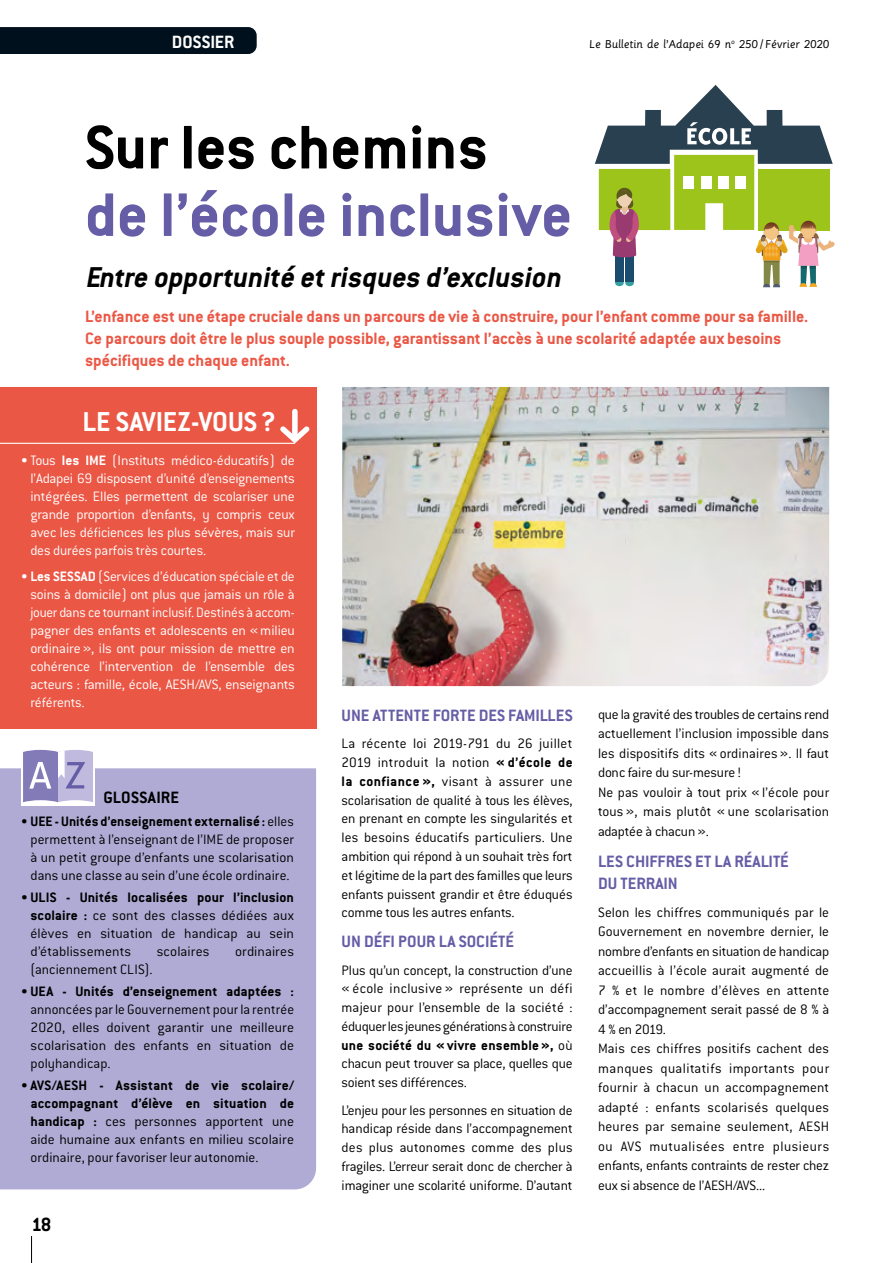
<style>
.page{position:relative;width:893px;height:1263px;background:#fff}
.page>*{position:absolute;margin:0;border:0;box-sizing:border-box;transform-origin:0 0}
.t1{font:700 67.5px "Conduit ITC";color:#655da6}
.t2{font:700 67.5px "Conduit ITC";color:#000}
.t3{font:italic 700 31.5px "Conduit ITC";color:#000}
.t4{font:700 30px "Conduit ITC";color:#fff}
.t5{font:700 21px "Conduit ITC";color:#000}
.t6{font:700 19.5px "Conduit ITC";color:#fff}
.t7{font:700 18px/21.6px "Conduit ITC";color:#eb5745}
.t8{font:700 18px/22.4px "Conduit ITC";color:#655da6}
.t9{font:700 18px "Conduit ITC";letter-spacing:.015em;color:#000}
.t10{font:300 15px/19.5px "Conduit ITC";color:#000;text-align:justify}
.t11{font:300 15px/18px "Conduit ITC";letter-spacing:-.01em;color:#fff;text-align:justify}
.t12{font:12.75px "Sassoon Primary";color:#000}
.s1{font-style:inherit}
.s2{font-weight:700}
</style>
<div class="page">
<svg style="left:595px;top:85px;width:240px;height:202px"></svg>
<img style="left:342px;top:387px;width:487px;height:299px">
<div style="left:0;top:387px;width:316px;height:342px;background:#eb5745"></div>
<div style="left:0;top:768px;width:316px;height:421px;background:#b0abd5"></div>
<svg style="left:280px;top:409px;width:30px;height:34px"></svg>
<hr style="left:0;top:443px;width:295px;height:1px;background:#fff">
<div style="left:21px;top:752px;width:74px;height:53px;background:#fff"></div>
<svg style="left:23px;top:750px;width:70px;height:52px;background:#aaa3cf"></svg>
<svg style="left:31px;top:1236px;width:1px;height:27px"></svg>
<div style="left:0;top:27px;width:257px;height:27px;background:#00111d"></div>
<h3 class="t6" style="left:172px;top:30px;width:64px">DOSSIER</h3>
<p class="t12" style="left:589px;top:37px;width:242px">Le Bulletin de l’Adapei 69 n<sup>o</sup> 250 / Février 2020</p>
<h1 class="t2" style="left:85px;top:108px;width:405px">Sur les chemins</h1>
<h1 class="t1" style="left:85px;top:175px;width:489px">de l’école inclusive</h1>
<h2 class="t3" style="left:85px;top:259px;width:479px"><span class="s1">E</span>ntre opportunité et risques d’exclusion</h2>
<p class="t7" style="left:85px;top:306px;width:725px">L’enfance est une étape cruciale dans un parcours de vie à construire, pour l’enfant comme pour sa famille.<br>Ce parcours doit être le plus souple possible, garantissant l’accès à une scolarité adaptée aux besoins spécifiques de chaque enfant.</p>
<h3 class="t4" style="left:83px;top:404px;width:195px">LE SAVIEZ-VOUS?</h3>
<p class="t11" style="left:30px;top:451px;width:266px;text-indent:-9px">• Tous <span class="s2">les IME</span> (Instituts médico-éducatifs) de l’Adapei 69 disposent d’unité d’enseignements intégrées. Elles permettent de scolariser une grande proportion d’enfants, y compris ceux avec les déficiences les plus sévères, mais sur des durées parfois très courtes.</p>
<p class="t11" style="left:30px;top:568px;width:266px;text-indent:-9px">• <span class="s2">Les SESSAD</span> (Services d’éducation spéciale et de soins à domicile) ont plus que jamais un rôle à jouer dans ce tournant inclusif. Destinés à accom&shy;pagner des enfants et adolescents en «milieu ordinaire», ils ont pour mission de mettre en cohérence l’intervention de l’ensemble des acteurs : famille, école, AESH/AVS, enseignants référents.</p>
<p class="t9" style="left:103px;top:787px;width:77px">GLOSSAIRE</p>
<p class="t10" style="left:30px;top:812px;width:265px;line-height:18px;text-indent:-9px">• <span class="s2">UEE - Unités d’enseignement externalisé :</span> elles permettent à l’enseignant de l’IME de proposer à un petit groupe d’enfants une scolarisation dans une classe au sein d’une école ordinaire.</p>
<p class="t10" style="left:30px;top:888px;width:265px;line-height:18px;text-indent:-9px">• <span class="s2">ULIS - Unités localisées pour l’inclusion scolaire :</span> ce sont des classes dédiées aux élèves en situation de handicap au sein d’établissements</p>
<p class="t10" style="left:157px;top:941px;width:54px">scolaires</p>
<p class="t10" style="left:235px;top:941px;width:61px">ordinaires</p>
<p class="t10" style="left:30px;top:959px;width:124px">(anciennement CLIS).</p>
<p class="t10" style="left:30px;top:982px;width:265px;line-height:18px;text-indent:-9px">• <span class="s2">UEA - Unités d’enseignement adaptées : </span>annoncées par le Gouvernement pour la rentrée 2020, elles doivent garantir une meilleure scolarisation des enfants en situation de polyhandicap.</p>
<p class="t10" style="left:30px;top:1077px;width:265px;line-height:18px;text-indent:-9px">• <span class="s2">AVS/AESH - Assistant de vie scolaire/ accompagnant d’élève en situation de handicap :</span> ces personnes apportent une aide humaine aux enfants en milieu scolaire ordinaire, pour favoriser leur autonomie.</p>
<h3 class="t5" style="left:31px;top:1212px;width:22px">18</h3>
<p class="t8" style="left:342px;top:704px;width:233px">UNE ATTENTE FORTE DES FAMILLES</p>
<p class="t10" style="left:342px;top:734px;width:233px;line-height:18.8px">La récente loi 2019-791 du 26 juillet 2019 introduit la notion <span class="s2">« d’école de la confiance »,</span> visant à assurer une scolarisation de qualité à tous les élèves, en prenant en compte les singularités et les besoins éducatifs particuliers. Une ambition qui répond à un souhait très fort et légitime de la part des familles que leurs enfants puissent grandir et être éduqués comme tous les autres enfants.</p>
<p class="t8" style="left:342px;top:930px;width:174px">UN DÉFI POUR LA SOCIÉTÉ</p>
<p class="t10" style="left:342px;top:961px;width:233px;line-height:18.8px">Plus qu’un concept, la construction d’une « école inclusive » représente un défi majeur pour l’ensemble de la société : éduquer les jeunes générations à construire <span class="s2">une société du « vivre ensemble »,</span> où chacun peut trouver sa place, quelles que soient ses différences.</p>
<p class="t10" style="left:342px;top:1100px;width:233px;line-height:18.8px">L’enjeu pour les personnes en situation de handicap réside dans l’accompagnement des plus autonomes comme des plus fragiles. L’erreur serait donc de chercher à imaginer une scolarité uniforme. D’autant</p>
<p class="t10" style="left:598px;top:704px;width:233px;text-align:left">que la gravité des troubles de certains rend actuellement l’inclusion impossible dans les dispositifs dits « ordinaires ». Il faut donc faire du sur-mesure !<br>Ne pas vouloir à tout prix « l’école pour tous », mais plutôt « une scolarisation adaptée à chacun».</p>
<p class="t8" style="left:598px;top:849px;width:192px">LES CHIFFRES ET LA RÉALITÉ<br>DU TERRAIN</p>
<p class="t10" style="left:598px;top:902px;width:233px;text-align:left">Selon les chiffres communiqués par le Gouvernement en novembre dernier, le nombre d’enfants en situation de handicap accueillis à l’école aurait augmenté de 7 % et le nombre d’élèves en attente d’accompagnement serait passé de 8 % à 4 % en 2019.<br>Mais ces chiffres positifs cachent des manques qualitatifs importants pour fournir à chacun un accompagnement adapté : enfants scolarisés quelques heures par semaine seulement, AESH ou AVS mutualisées entre plusieurs enfants, enfants contraints de rester chez eux si absence de l’AESH/AVS...</p>
</div>
